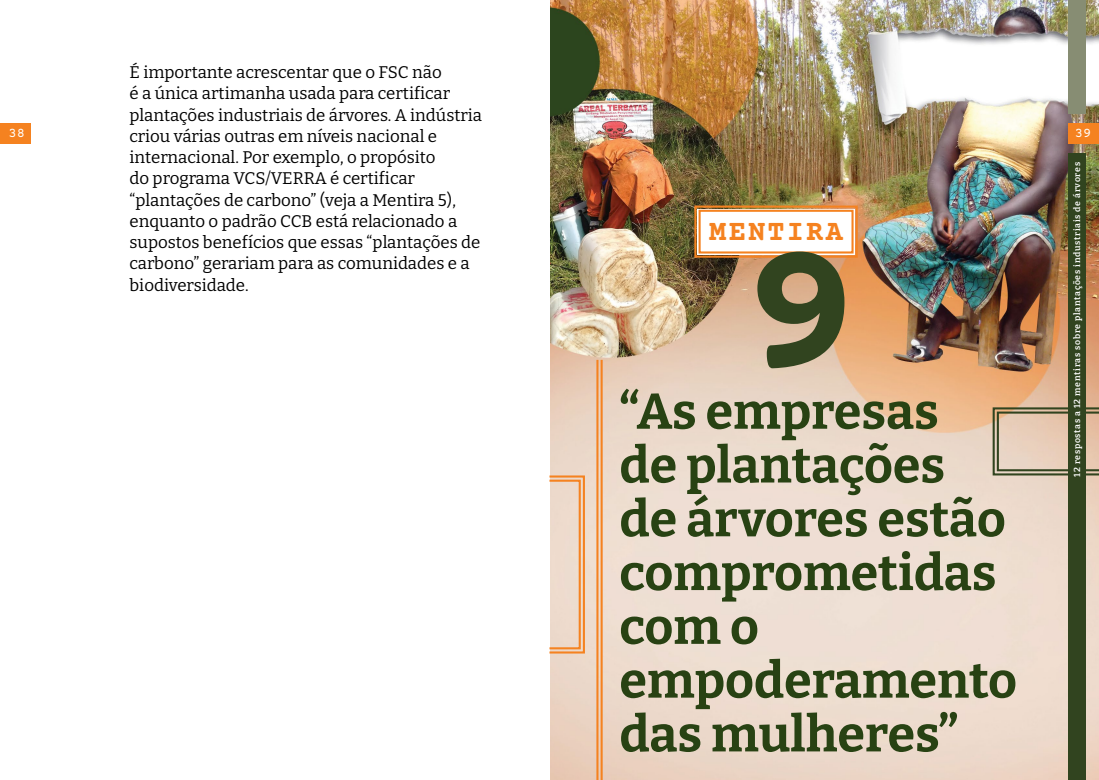
<style>
.page{position:relative;width:1099px;height:780px;background:#fff}
.page>*{position:absolute;margin:0;border:0;box-sizing:border-box;transform-origin:0 0}
.t1{font:700 194.12px "Courier Prime";color:#31441f}
.t2{font:700 50px/53.8px "Bitter";color:#284213}
.t3{font:700 28.75px "Courier Prime";letter-spacing:.075em;color:#f58220}
.t4{font:16.88px/21.2px "Bitter";color:#000}
.t5{font:13.75px "Courier Prime";color:#fff}
.t6{font:600 8.75px "Bitter";letter-spacing:.08em;color:#fff}
</style>
<div class="page">
<div style="left:0;top:123px;width:31px;height:20px;background:#f58220"></div>
<img style="left:550px;top:0;width:548px;height:780px">
<hr style="left:600px;top:360px;width:2px;height:420px;background:#f58220">
<hr style="left:596px;top:360px;width:2px;height:420px;background:#f58220">
<svg style="left:991px;top:406px;width:107px;height:70px;background:#cab59d"></svg>
<svg style="left:549px;top:474px;width:37px;height:180px;background:#eeceb4"></svg>
<svg style="left:693px;top:204px;width:165px;height:55px"></svg>
<div style="left:698px;top:210px;width:155px;height:43px;border:2px solid #f58220"></div>
<div style="left:1068px;top:0;width:17px;height:113px;background:#878d73"></div>
<div style="left:1068px;top:123px;width:30px;height:20px;background:#f58220"></div>
<div style="left:1068px;top:153px;width:17px;height:627px;background:#31441f"></div>
<p class="t5" style="left:9px;top:125px;width:18px">38</p>
<p class="t4" style="left:129px;top:61px;width:354px">É importante acrescentar que o FSC não<br>é a única artimanha usada para certificar plantações industriais de árvores. A indústria criou várias outras em níveis nacional e internacional. Por exemplo, o propósito<br>do programa VCS/VERRA é certificar “plantações de carbono” (veja a Mentira 5), enquanto o padrão CCB está relacionado a supostos benefícios que essas “plantações de carbono” gerariam para as comunidades e a biodiversidade.</p>
<h3 class="t3" style="left:709px;top:214px;width:135px">MENTIRA</h3>
<h1 class="t1" style="left:743px;top:193px;width:118px">9</h1>
<h2 class="t2" style="left:619px;top:383px;width:399px">“As empresas<br>de plantações<br>de árvores estão comprometidas com o empoderamento das mulheres”</h2>
<p class="t5" style="left:1074px;top:125px;width:18px">39</p>
<p class="t6" style="left:1071px;top:476px;width:316px;rotate:-90deg">12 respostas a 12 mentiras sobre plantações industriais de árvores</p>
</div>
